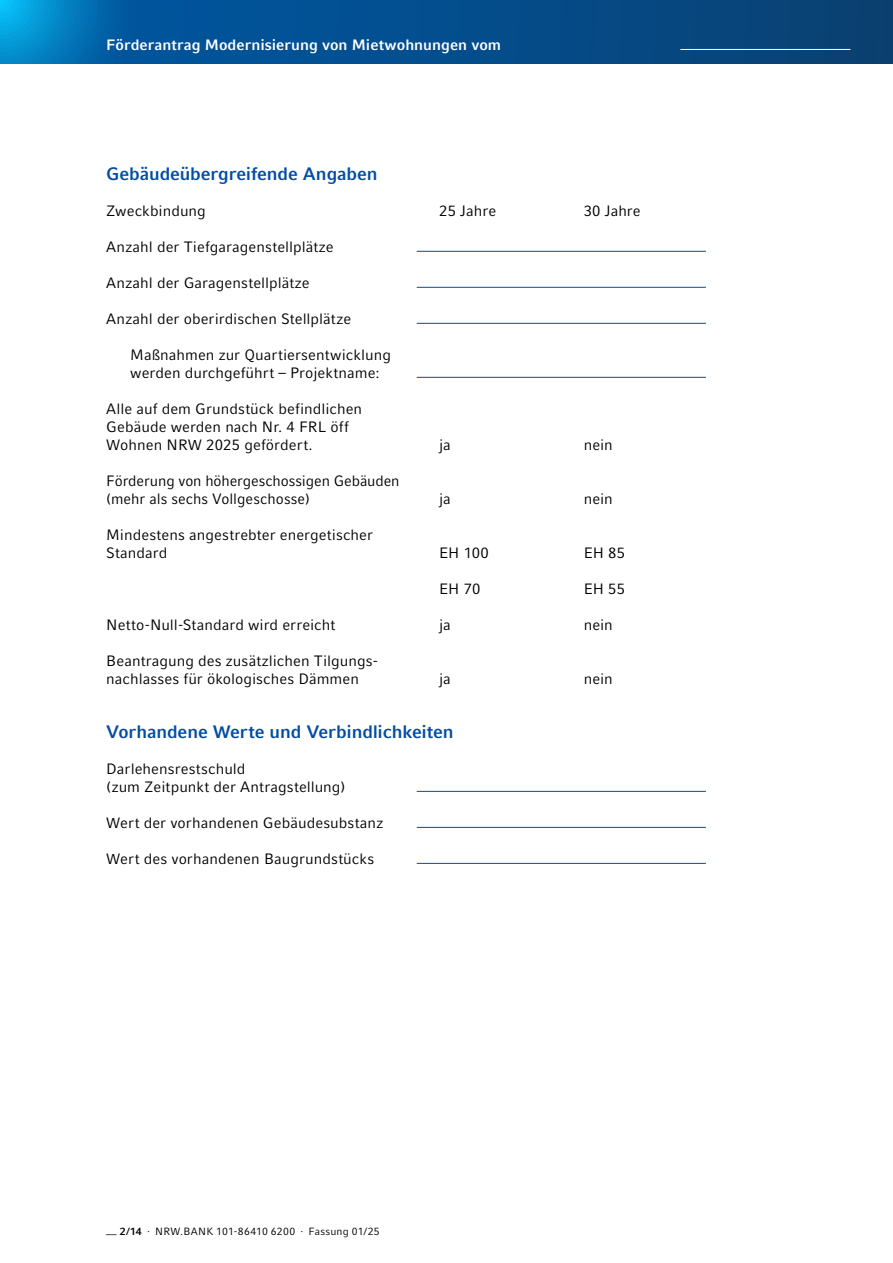
<style>
.page{position:relative;width:893px;height:1263px;background:#fff}
.page>*{position:absolute;margin:0;border:0;box-sizing:border-box;transform-origin:0 0}
.HL_Kapitel_HL{font:700 18px "Compatil Fact LT Pro";letter-spacing:-.005em;color:#024da1}
.G_G__LZ{font:15px/18px "Compatil Fact LT Pro";letter-spacing:.005em;color:#000}
.G_G_2LZ{font:15px/18px "Compatil Fact LT Pro";letter-spacing:.005em;color:#000}
.t1{font:700 15px "Compatil Fact LT Pro";color:#fff}
.t2{font:10.5px "Compatil Fact LT Pro";letter-spacing:.02em;color:#000}
.s1{font-weight:700}
</style>
<div class="page">
<svg style="left:0;top:0;width:893px;height:64px;background:#045290"></svg>
<hr style="left:680px;top:49px;width:170px;height:1px;background:#fff">
<hr style="left:417px;top:251px;width:289px;height:1px;background:#024da1">
<hr style="left:417px;top:287px;width:289px;height:1px;background:#024da1">
<hr style="left:417px;top:323px;width:289px;height:1px;background:#024da1">
<hr style="left:417px;top:377px;width:289px;height:1px;background:#024da1">
<hr style="left:417px;top:791px;width:289px;height:1px;background:#024da1">
<hr style="left:417px;top:827px;width:289px;height:1px;background:#024da1">
<hr style="left:417px;top:863px;width:289px;height:1px;background:#024da1">
<p class="t1" style="left:106px;top:36px;width:396px">Förderantrag Modernisierung von Mietwohnungen vom</p>
<h2 class="HL_Kapitel_HL" style="left:106px;top:163px;width:273px">Gebäudeübergreifende Angaben</h2>
<p class="G_G__LZ" style="left:106px;top:201px;width:101px">Zweckbindung</p>
<p class="G_G__LZ" style="left:439px;top:201px;width:59px">25 Jahre</p>
<p class="G_G__LZ" style="left:584px;top:201px;width:59px">30 Jahre</p>
<p class="G_G__LZ" style="left:106px;top:237px;width:229px">Anzahl der Tiefgaragenstellplätze</p>
<p class="G_G__LZ" style="left:106px;top:273px;width:205px">Anzahl der Garagenstellplätze</p>
<p class="G_G__LZ" style="left:106px;top:309px;width:246px">Anzahl der oberirdischen Stellplätze</p>
<p class="G_G__LZ" style="left:130px;top:345px;width:262px">Maßnahmen zur Quartiersentwicklung werden durchgeführt – Projektname:</p>
<p class="G_G__LZ" style="left:106px;top:399px;width:257px">Alle auf dem Grundstück befindlichen<br>Gebäude werden nach Nr. 4 FRL öff<br>Wohnen NRW 2025 gefördert.</p>
<p class="G_G__LZ" style="left:439px;top:435px;width:13px">ja</p>
<p class="G_G__LZ" style="left:584px;top:435px;width:31px">nein</p>
<p class="G_G__LZ" style="left:106px;top:471px;width:295px">Förderung von höhergeschossigen Gebäuden (mehr als sechs Vollgeschosse)</p>
<p class="G_G__LZ" style="left:106px;top:525px;width:268px">Mindestens angestrebter energetischer<br>Standard</p>
<p class="G_G__LZ" style="left:439px;top:489px;width:13px">ja</p>
<p class="G_G__LZ" style="left:584px;top:489px;width:31px">nein</p>
<p class="G_G__LZ" style="left:439px;top:543px;width:51px">EH 100</p>
<p class="G_G__LZ" style="left:584px;top:543px;width:43px">EH 85</p>
<p class="G_G__LZ" style="left:439px;top:579px;width:43px">EH 70</p>
<p class="G_G__LZ" style="left:584px;top:579px;width:43px">EH 55</p>
<p class="G_G__LZ" style="left:106px;top:615px;width:230px">Netto-Null-Standard wird erreicht</p>
<p class="G_G__LZ" style="left:439px;top:615px;width:13px">ja</p>
<p class="G_G__LZ" style="left:584px;top:615px;width:31px">nein</p>
<p class="G_G_2LZ" style="left:106px;top:651px;width:273px">Beantragung des zusätzlichen Tilgungs&shy;nachlasses für ökologisches Dämmen</p>
<p class="G_G_2LZ" style="left:439px;top:669px;width:13px">ja</p>
<p class="G_G_2LZ" style="left:584px;top:669px;width:31px">nein</p>
<h2 class="HL_Kapitel_HL" style="left:106px;top:721px;width:349px">Vorhandene Werte und Verbindlichkeiten</h2>
<p class="G_G__LZ" style="left:106px;top:759px;width:241px">Darlehensrestschuld<br>(zum Zeitpunkt der Antragstellung)</p>
<p class="G_G__LZ" style="left:106px;top:813px;width:279px">Wert der vorhandenen Gebäudesubstanz</p>
<p class="G_G_2LZ" style="left:106px;top:849px;width:269px">Wert des vorhandenen Baugrundstücks</p>
<p class="t2" style="left:106px;top:1225px;width:275px">— <span class="s1">2/14</span> · NRW.BANK 101-86410 6200 · Fassung 01/25</p>
</div>
